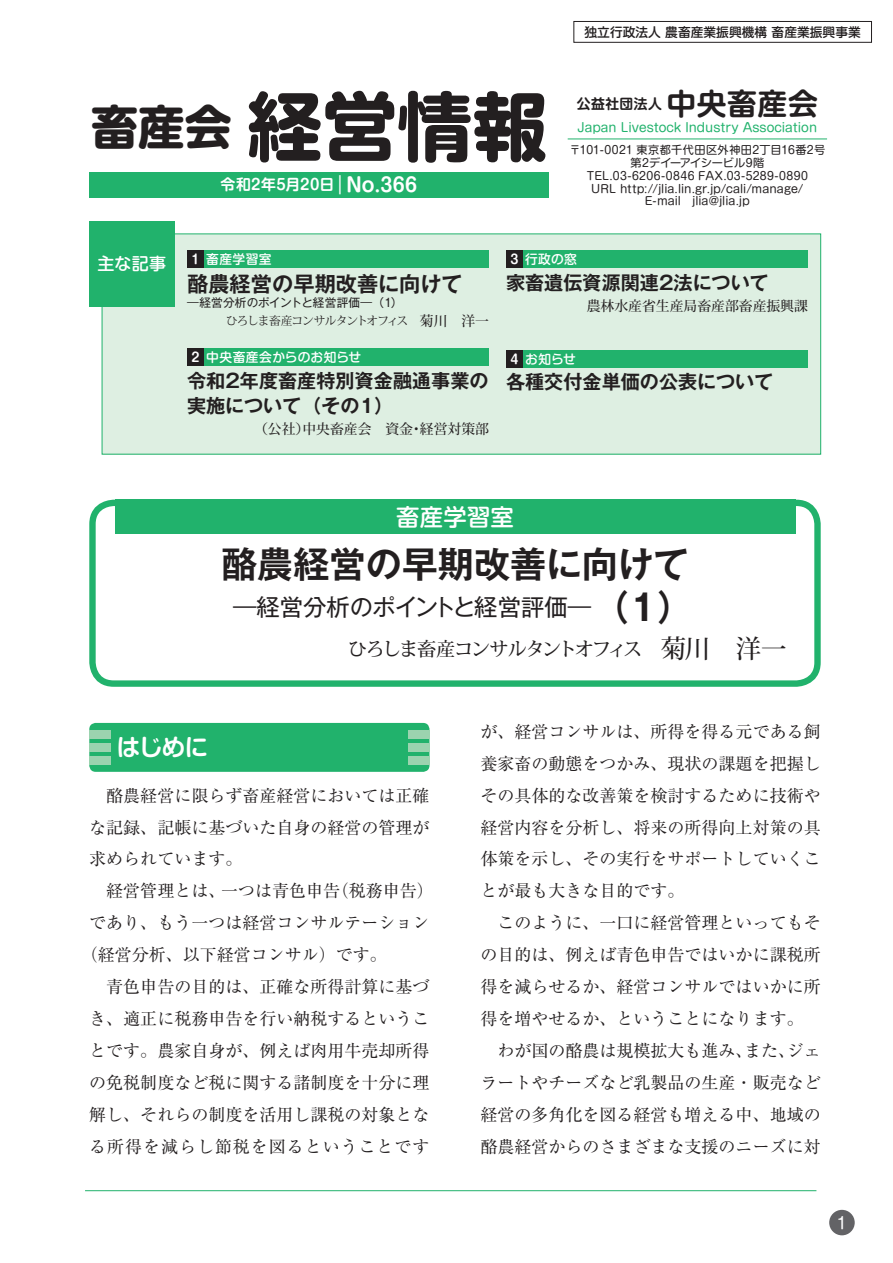
<style>
.page{position:relative;width:893px;height:1263px;background:#fff}
.page>*{position:absolute;margin:0;border:0;box-sizing:border-box;transform-origin:0 0}
.t1{font:700 75px "Shin M Go Pr 6 N";color:#231f20}
.t2{font:700 46.95px "Shin M Go Pr 6 N";color:#231f20}
.t3{font:700 36.15px/42.5px "Gothic MB101 Pr 6 N De";color:#231f20;text-align:right}
.t4{font:700 29.7px "Shin M Go Pr 6 N De";letter-spacing:.02em;color:#231f20}
.t5{font:500 25.5px "Koz Min Pr 6 N";color:#231f20}
.t6{font:23.4px "Gothic MB101 Pr 6 N";letter-spacing:-.01em;color:#231f20}
.t7{font:500 23.4px "Shin M Go Pr 6 N";letter-spacing:.015em;color:#fff}
.t8{font:700 23.4px "Shin M Go Pr 6 N De";color:#fff}
.t9{font:700 21.3px "Gothic MB101 Pr 6 N De";color:#231f20}
.t10{font:700 19.2px/25.5px "Gothic MB101 Pr 6 N De";color:#231f20}
.t11{font:500 19.2px "Koz Min Pr 6 N";letter-spacing:-.105em;color:#231f20}
.t12{font:700 19.2px "Shin M Go Pr 6 N De";color:#fff}
.t13{font:19.2px "Shin M Go Pr 6 N";color:#fff}
.t14{font:16.95px/32px "Ryumin Pr 6 N";color:#231f20}
.t15{font:16.95px "Ryumin Pr 6 N";letter-spacing:.055em;color:#231f20}
.t16{font:500 16.95px "Shin M Go Pr 6 N";color:#fff}
.t17{font:15.9px "Shin M Go Pr 6 N";color:#fff}
.t18{font:700 14.85px "Shin M Go Pr 6 N De";letter-spacing:.025em;color:#fff}
.t19{font:500 13.8px "Koz Min Pr 6 N";color:#231f20}
.t20{font:700 13.8px "Shin M Go Pr 6 N De";letter-spacing:.03em;color:#231f20}
.t21{font:500 12.75px "Shin M Go Pr 6 N";letter-spacing:.025em;color:#fff}
.t22{font:500 12.75px "Shin M Go Pr 6 N";color:#231f20}
.t23{font:700 12.75px "Shin M Go Pr 6 N De";color:#fff}
.t24{font:12.15px "Shin M Go Pr 6 N";color:#21b26c}
.t25{font:11.7px "Gothic MB101 Pr 6 N";letter-spacing:-.005em;color:#231f20}
.t26{font:11.7px "Koz Min Pr 6 N";letter-spacing:-.09em;color:#231f20}
.t27{font:11.1px/12.8px "Shin M Go Pr 6 N";letter-spacing:.02em;color:#231f20;text-align:center}
.s1{font-family:"Shin M Go Pr 6 N De";font-weight:700;font-size:14.85px}
</style>
<div class="page">
<hr style="left:85px;top:1190px;width:731px;height:1px;background:#21b26c">
<div style="left:574px;top:21px;width:298px;height:22px;border:1px solid #231f20"></div>
<hr style="left:568px;top:139px;width:259px;height:1px;background:#21b26c">
<div style="left:102px;top:234px;width:719px;height:220px;background:#deefe2"></div>
<div style="left:89px;top:500px;width:732px;height:187px;border:6px solid #21b26c;border-radius:21px"></div>
<div style="left:89px;top:723px;width:340px;height:49px;background:#21b26c;border-radius:6px"></div>
<div style="left:89px;top:730px;width:22px;height:9px;background:#9bd3af"></div>
<div style="left:408px;top:730px;width:21px;height:9px;background:#9bd3af"></div>
<div style="left:89px;top:743px;width:22px;height:9px;background:#9bd3af"></div>
<div style="left:408px;top:743px;width:21px;height:9px;background:#9bd3af"></div>
<div style="left:89px;top:756px;width:22px;height:8px;background:#9bd3af"></div>
<div style="left:408px;top:756px;width:21px;height:8px;background:#9bd3af"></div>
<div style="left:89px;top:172px;width:460px;height:25px;background:#21b26c"></div>
<div style="left:89px;top:221px;width:85px;height:85px;background:#21b26c"></div>
<div style="left:115px;top:500px;width:680px;height:34px;background:#21b26c"></div>
<div style="left:187px;top:251px;width:17px;height:17px;background:#231f20"></div>
<div style="left:204px;top:251px;width:285px;height:17px;background:#21b26c"></div>
<div style="left:187px;top:349px;width:17px;height:17px;background:#231f20"></div>
<div style="left:204px;top:349px;width:285px;height:17px;background:#21b26c"></div>
<div style="left:506px;top:251px;width:17px;height:17px;background:#231f20"></div>
<div style="left:523px;top:251px;width:285px;height:17px;background:#21b26c"></div>
<div style="left:506px;top:350px;width:17px;height:17px;background:#231f20"></div>
<div style="left:523px;top:350px;width:285px;height:17px;background:#21b26c"></div>
<div style="left:829px;top:1210px;width:26px;height:25px;background:#636366;border-radius:50%"></div>
<h2 class="t2" style="left:91px;top:87px;width:142px">畜産会</h2>
<h1 class="t1" style="left:247px;top:63px;width:302px">経営情報</h1>
<p class="t13" style="left:319px;top:169px;width:32px">｜<span class="s1">日</span></p>
<p class="t12" style="left:346px;top:169px;width:73px">No.366</p>
<p class="t18" style="left:221px;top:172px;width:100px">令和2年5月20</p>
<p class="t22" style="left:584px;top:22px;width:278px">独立行政法人農畜産業振興機構畜産業振興事業</p>
<h3 class="t4" style="left:666px;top:80px;width:153px">中央畜産会</h3>
<p class="t20" style="left:577px;top:93px;width:87px">公益社団法人</p>
<p class="t24" style="left:578px;top:118px;width:241px">Japan Livestock Industry Association</p>
<p class="t27" style="left:569px;top:143px;width:257px">〒101-0021 東京都千代田区外神田2丁目16番2号第2デイーアイシービル9階<br>TEL.03-6206-0846 FAX.03-5289-0890<br>URL http://jlia.lin.gr j p. /cali/manage/<br>E-mail　jlia@jlia j p.</p>
<p class="t16" style="left:97px;top:250px;width:70px">主な記事</p>
<p class="t21" style="left:206px;top:249px;width:67px">畜産学習室</p>
<p class="t23" style="left:192px;top:249px;width:10px">1</p>
<p class="t9" style="left:187px;top:266px;width:277px">酪農経営の早期改善に向けて</p>
<p class="t25" style="left:187px;top:292px;width:217px">―経営分析のポイントと経営評価― ) (1</p>
<p class="t19" style="left:420px;top:313px;width:71px">菊川　洋一</p>
<p class="t26" style="left:226px;top:314px;width:195px">ひろしま畜産コンサルタントオフィス　</p>
<p class="t21" style="left:206px;top:347px;width:157px">中央畜産会からのお知らせ</p>
<p class="t23" style="left:192px;top:347px;width:10px">2</p>
<p class="t10" style="left:187px;top:367px;width:303px">令和２年度畜産特別資金融通事業の実施について（その１(</p>
<p class="t19" style="left:420px;top:421px;width:71px">経営対策部</p>
<p class="t19" style="left:302px;top:421px;width:112px">中央畜産会　資金</p>
<p class="t19" style="left:254px;top:421px;width:56px">（公社）</p>
<p class="t19" style="left:410px;top:421px;width:15px">・</p>
<p class="t21" style="left:525px;top:249px;width:53px">行政の窓</p>
<p class="t23" style="left:510px;top:249px;width:10px">3</p>
<p class="t10" style="left:506px;top:269px;width:264px">家畜遺伝資源関連２法について</p>
<p class="t19" style="left:587px;top:298px;width:223px">農林水産省生産局畜産部畜産振興課</p>
<p class="t21" style="left:525px;top:349px;width:52px">お知らせ</p>
<p class="t23" style="left:510px;top:348px;width:10px">4</p>
<p class="t10" style="left:506px;top:369px;width:269px">各種交付金単価の公表について</p>
<h3 class="t7" style="left:396px;top:498px;width:119px">畜産学習室</h3>
<h3 class="t3" style="left:221px;top:542px;width:473px">酪農経営の早期改善に向けて)1(</h3>
<h3 class="t6" style="left:233px;top:588px;width:360px">―経営分析のポイントと経営評価―</h3>
<h3 class="t5" style="left:661px;top:634px;width:127px">菊川　洋一</h3>
<p class="t11" style="left:348px;top:638px;width:314px">ひろしま畜産コンサルタントオフィス　</p>
<h3 class="t8" style="left:117px;top:728px;width:93px">はじめに</h3>
<p class="t14" style="left:89px;top:778px;width:342px">　酪農経営に限らず畜産経営においては正確</p>
<p class="t14" style="left:89px;top:810px;width:342px">な記録、記帳に基づいた自身の経営の管理が</p>
<p class="t14" style="left:89px;top:842px;width:155px">求められています。</p>
<p class="t14" style="left:332px;top:874px;width:104px">（税務申告(</p>
<p class="t14" style="left:89px;top:874px;width:138px">　経営管理とは、</p>
<p class="t14" style="left:89px;top:906px;width:342px">であり、もう一つは経営コンサルテーション</p>
<p class="t14" style="left:81px;top:938px;width:308px">（経営分析、以下経営コンサル）です。</p>
<p class="t14" style="left:89px;top:970px;width:342px">　青色申告の目的は、正確な所得計算に基づ</p>
<p class="t14" style="left:89px;top:1002px;width:342px">き、適正に税務申告を行い納税するというこ</p>
<p class="t14" style="left:89px;top:1033px;width:342px">とです。農家自身が、例えば肉用牛売却所得</p>
<p class="t14" style="left:89px;top:1065px;width:342px">の免税制度など税に関する諸制度を十分に理</p>
<p class="t14" style="left:89px;top:1097px;width:342px">解し、それらの制度を活用し課税の対象とな</p>
<p class="t15" style="left:89px;top:1133px;width:342px">る所得を減らし節税を図るということです</p>
<p class="t14" style="left:221px;top:874px;width:121px">一つは青色申告</p>
<p class="t14" style="left:480px;top:715px;width:342px">が、経営コンサルは、所得を得る元である飼</p>
<p class="t14" style="left:480px;top:746px;width:342px">養家畜の動態をつかみ、現状の課題を把握し</p>
<p class="t14" style="left:480px;top:778px;width:342px">その具体的な改善策を検討するために技術や</p>
<p class="t14" style="left:480px;top:810px;width:342px">経営内容を分析し、将来の所得向上対策の具</p>
<p class="t14" style="left:480px;top:842px;width:342px">体策を示し、その実行をサポートしていくこ</p>
<p class="t14" style="left:480px;top:874px;width:206px">とが最も大きな目的です。</p>
<p class="t14" style="left:480px;top:906px;width:342px">　このように、一口に経営管理といってもそ</p>
<p class="t14" style="left:480px;top:938px;width:342px">の目的は、例えば青色申告ではいかに課税所</p>
<p class="t14" style="left:480px;top:970px;width:342px">得を減らせるか、経営コンサルではいかに所</p>
<p class="t14" style="left:480px;top:1002px;width:325px">得を増やせるか、ということになります。</p>
<p class="t14" style="left:787px;top:1033px;width:36px">ジェ</p>
<p class="t14" style="left:480px;top:1033px;width:342px">　わが国の酪農は規模拡大も進み、<br>ラートやチーズなど乳製品の生産・販売など経営の多角化を図る経営も増える中、地域の酪農経営からのさまざまな支援のニーズに対</p>
<p class="t14" style="left:744px;top:1033px;width:53px">また、</p>
<p class="t17" style="left:837px;top:1210px;width:11px">1</p>
</div>
